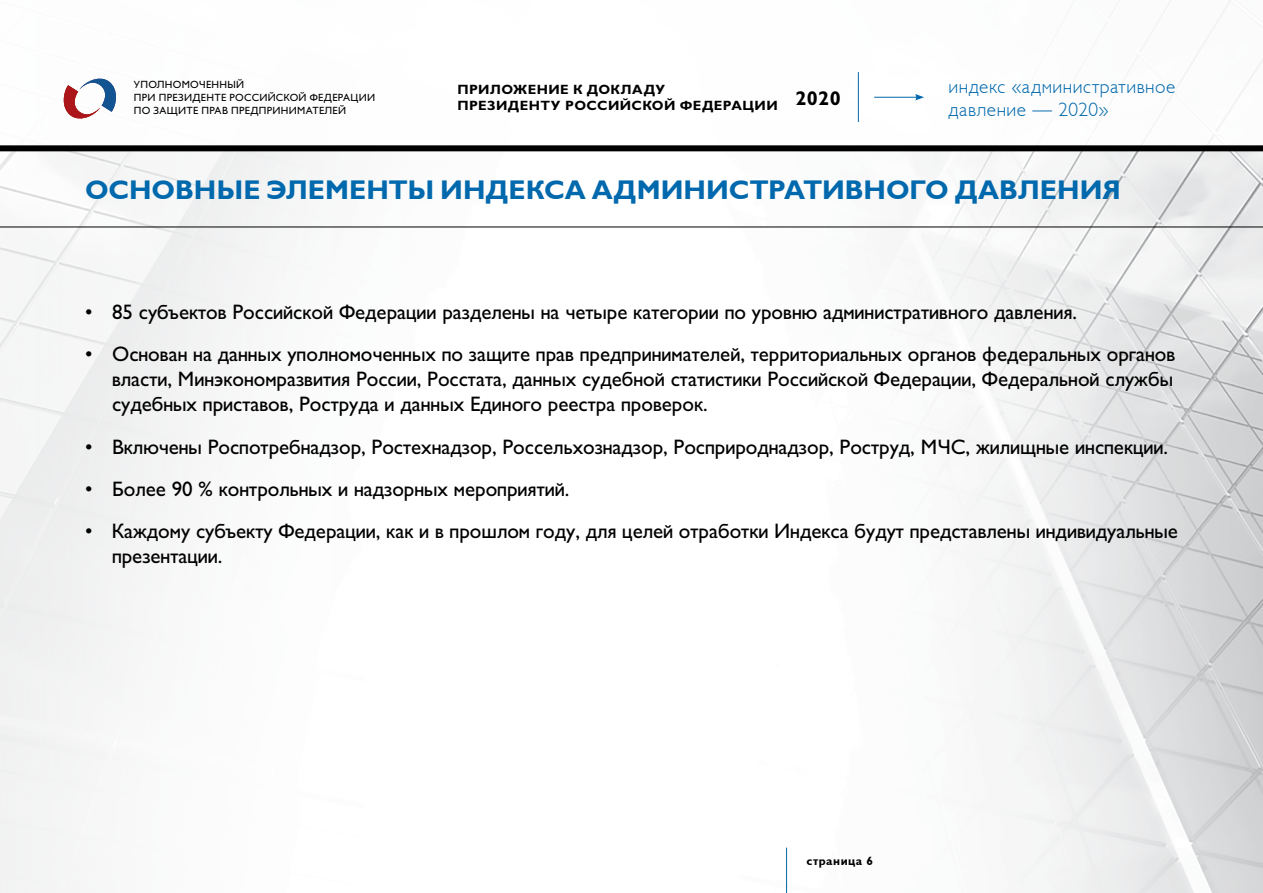
<style>
.page{position:relative;width:1263px;height:893px;background:#fff}
.page>*{position:absolute;margin:0;border:0;box-sizing:border-box;transform-origin:0 0}
.t1{font:700 27px "Gals";letter-spacing:-.005em;color:#0068ac}
.t2{font:21px/25.2px "Gals C";color:#000;text-align:justify}
.t3{font:300 19.5px/22.5px "Gals";letter-spacing:.025em;color:#0068ac}
.t4{font:700 13.5px/16.2px "Gals C";letter-spacing:.03em;color:#000}
.t5{font:700 12px "Gals";letter-spacing:.04em;color:#000}
.t6{font:10.5px/12.8px "Gals C";letter-spacing:.03em;color:#000}
</style>
<div class="page">
<img style="left:0;top:151px;width:1263px;height:742px">
<div style="left:0;top:145px;width:1263px;height:6px;background:#000"></div>
<hr style="left:0;top:227px;width:1263px;height:1px;background:#000">
<hr style="left:786px;top:848px;width:1px;height:45px;background:#0068ac">
<svg style="left:63px;top:78px;width:53px;height:41px"></svg>
<hr style="left:858px;top:72px;width:1px;height:50px;background:#0068ac">
<hr style="left:874px;top:97px;width:43px;height:1px;background:#0068ac">
<svg style="left:915px;top:94px;width:9px;height:6px"></svg>
<p class="t6" style="left:134px;top:79px;width:243px">УПОЛНОМОЧЕННЫЙ<br>ПРИ ПРЕЗИДЕНТЕ РОССИЙСКОЙ ФЕДЕРАЦИИ<br>ПО ЗАЩИТЕ ПРАВ ПРЕДПРИНИМАТЕЛЕЙ</p>
<p class="t4" style="left:458px;top:81px;width:385px">ПРИЛОЖЕНИЕ К ДОКЛАДУ<br>ПРЕЗИДЕНТУ РОССИЙСКОЙ ФЕДЕРАЦИИ <sup>2020</sup></p>
<p class="t3" style="left:949px;top:76px;width:228px">индекс «административное давление — 2020»</p>
<p class="t1" style="left:85px;top:176px;width:1037px">ОСНОВНЫЕ ЭЛЕМЕНТЫ ИНДЕКСА АДМИНИСТРАТИВНОГО ДАВЛЕНИЯ</p>
<p class="t2" style="left:85px;top:300px;width:991px">• 85 субъектов Российской Федерации разделены на четыре категории по уровню административного давления.</p>
<p class="t2" style="left:112px;top:342px;width:1065px;text-indent:-27px">• Основан на данных уполномоченных по защите прав предпринимателей, территориальных органов федеральных органов власти, Минэкономразвития России, Росстата, данных судебной статистики Российской Федерации, Федеральной службы судебных приставов, Роструда и данных Единого реестра проверок.</p>
<p class="t2" style="left:85px;top:434px;width:1082px">• Включены Роспотребнадзор, Ростехнадзор, Россельхознадзор, Росприроднадзор, Роструд, МЧС, жилищные инспекции.</p>
<p class="t2" style="left:85px;top:477px;width:484px">• Более 90 % контрольных и надзорных мероприятий.</p>
<p class="t2" style="left:112px;top:519px;width:1067px;text-indent:-27px">• Каждому субъекту Федерации, как и в прошлом году, для целей отработки Индекса будут представлены индивидуальные презентации.</p>
<p class="t5" style="left:806px;top:854px;width:68px">страница 6</p>
</div>
